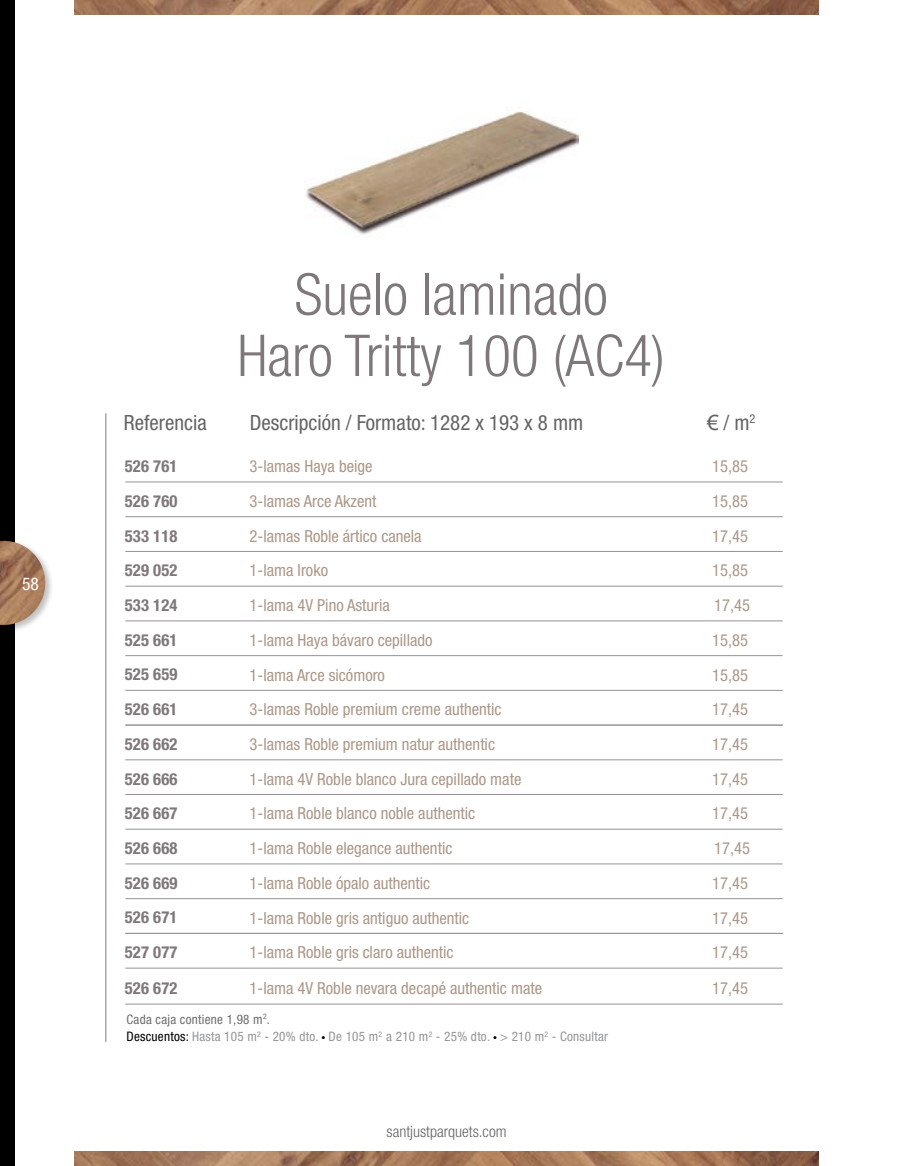
<style>
.page{position:relative;width:918px;height:1166px;background:#fff}
.page>*{position:absolute;margin:0;border:0;box-sizing:border-box;transform-origin:0 0}
.t1{font:300 condensed 57.75px/61.2px "Helvetica Neue";color:#7f787b;text-align:center}
.t2{font:condensed 21px "Helvetica Neue";color:#636466}
.t3{font:condensed 17.5px "Helvetica Neue";color:#fff}
.t4{font:condensed 16.62px "Helvetica Neue";color:#ab9788}
.t5{font:700 condensed 16.62px "Helvetica Neue";letter-spacing:.01em;color:#7f787b}
.t6{font:300 condensed 15.75px "Helvetica Neue";color:#636466}
.t7{font:condensed 13.12px/17.5px "Helvetica Neue";letter-spacing:.02em;color:#939598}
.s1{font-family:"Arial";font-stretch:normal}
.s2{color:#6d6e71}
.s3{color:#000}
</style>
<div class="page">
<img style="left:74px;top:0;width:745px;height:15px">
<img style="left:74px;top:1151px;width:745px;height:15px">
<div style="left:0;top:0;width:15px;height:1166px;background:#000"></div>
<div style="left:0;top:539px;width:54px;height:95px;background:#000;opacity:.25"></div>
<img style="left:0;top:541px;width:45px;height:84px">
<img style="left:306px;top:110px;width:272px;height:125px">
<hr style="left:105px;top:413px;width:1px;height:629px;background:#7f787b">
<hr style="left:125px;top:481px;width:657px;height:1px;background:#989194">
<hr style="left:125px;top:551px;width:657px;height:1px;background:#989194">
<hr style="left:125px;top:620px;width:657px;height:1px;background:#989194">
<hr style="left:125px;top:690px;width:657px;height:1px;background:#989194">
<hr style="left:125px;top:516px;width:657px;height:1px;background:#989194">
<hr style="left:125px;top:586px;width:657px;height:1px;background:#989194">
<hr style="left:125px;top:655px;width:657px;height:1px;background:#989194">
<hr style="left:125px;top:725px;width:657px;height:1px;background:#989194">
<hr style="left:125px;top:829px;width:657px;height:1px;background:#989194">
<hr style="left:125px;top:898px;width:657px;height:1px;background:#989194">
<hr style="left:125px;top:967px;width:657px;height:1px;background:#989194">
<hr style="left:125px;top:1003px;width:657px;height:1px;background:#989194">
<hr style="left:125px;top:863px;width:657px;height:1px;background:#989194">
<hr style="left:125px;top:933px;width:657px;height:1px;background:#989194">
<hr style="left:125px;top:794px;width:657px;height:1px;background:#989194">
<hr style="left:125px;top:759px;width:657px;height:1px;background:#989194">
<p class="t3" style="left:22px;top:573px;width:18px">58</p>
<h1 class="t1" style="left:237px;top:263px;width:429px">Suelo laminado<br>Haro Tritty 100 (AC4)</h1>
<p class="t2" style="left:250px;top:410px;width:335px">Descripción / Formato: 1282 x 193 x 8 mm</p>
<p class="t2" style="left:707px;top:410px;width:50px"><span class="s1">€</span> / m<sup>2</sup></p>
<p class="t2" style="left:124px;top:410px;width:84px">Referencia</p>
<p class="t5" style="left:125px;top:456px;width:54px">526 761</p>
<p class="t4" style="left:250px;top:457px;width:124px">3-lamas Haya beige</p>
<p class="t4" style="left:712px;top:457px;width:37px">15,85</p>
<p class="t5" style="left:125px;top:491px;width:54px">526 760</p>
<p class="t4" style="left:250px;top:491px;width:128px">3-lamas Arce Akzent</p>
<p class="t4" style="left:712px;top:491px;width:37px">15,85</p>
<p class="t5" style="left:125px;top:525px;width:54px">533 118</p>
<p class="t4" style="left:250px;top:526px;width:173px">2-lamas Roble ártico canela</p>
<p class="t4" style="left:712px;top:526px;width:37px">17,45</p>
<p class="t5" style="left:125px;top:560px;width:54px">529 052</p>
<p class="t4" style="left:250px;top:561px;width:80px">1-lama Iroko</p>
<p class="t4" style="left:712px;top:561px;width:37px">15,85</p>
<p class="t5" style="left:125px;top:595px;width:54px">533 124</p>
<p class="t4" style="left:250px;top:596px;width:142px">1-lama 4V Pino Asturia</p>
<p class="t4" style="left:714px;top:596px;width:37px">17,45</p>
<p class="t5" style="left:125px;top:630px;width:54px">525 661</p>
<p class="t4" style="left:250px;top:630px;width:184px">1-lama Haya bávaro cepillado</p>
<p class="t4" style="left:712px;top:630px;width:37px">15,85</p>
<p class="t5" style="left:125px;top:664px;width:54px">525 659</p>
<p class="t4" style="left:250px;top:665px;width:137px">1-lama Arce sicómoro</p>
<p class="t4" style="left:712px;top:665px;width:37px">15,85</p>
<p class="t5" style="left:125px;top:699px;width:54px">526 661</p>
<p class="t4" style="left:250px;top:700px;width:254px">3-lamas Roble premium creme authentic</p>
<p class="t4" style="left:712px;top:700px;width:37px">17,45</p>
<p class="t5" style="left:125px;top:734px;width:54px">526 662</p>
<p class="t4" style="left:250px;top:734px;width:247px">3-lamas Roble premium natur authentic</p>
<p class="t4" style="left:712px;top:734px;width:37px">17,45</p>
<p class="t5" style="left:125px;top:768px;width:54px">526 666</p>
<p class="t4" style="left:250px;top:769px;width:273px">1-lama 4V Roble blanco Jura cepillado mate</p>
<p class="t4" style="left:712px;top:769px;width:37px">17,45</p>
<p class="t5" style="left:125px;top:803px;width:54px">526 667</p>
<p class="t4" style="left:250px;top:804px;width:227px">1-lama Roble blanco noble authentic</p>
<p class="t4" style="left:712px;top:804px;width:37px">17,45</p>
<p class="t5" style="left:125px;top:838px;width:54px">526 668</p>
<p class="t4" style="left:250px;top:839px;width:204px">1-lama Roble elegance authentic</p>
<p class="t4" style="left:714px;top:839px;width:37px">17,45</p>
<p class="t5" style="left:125px;top:873px;width:54px">526 669</p>
<p class="t4" style="left:250px;top:873px;width:182px">1-lama Roble ópalo authentic</p>
<p class="t4" style="left:712px;top:873px;width:37px">17,45</p>
<p class="t5" style="left:125px;top:907px;width:54px">526 671</p>
<p class="t4" style="left:250px;top:908px;width:221px">1-lama Roble gris antiguo authentic</p>
<p class="t4" style="left:712px;top:908px;width:37px">17,45</p>
<p class="t5" style="left:125px;top:942px;width:54px">527 077</p>
<p class="t4" style="left:250px;top:943px;width:205px">1-lama Roble gris claro authentic</p>
<p class="t4" style="left:712px;top:943px;width:37px">17,45</p>
<p class="t5" style="left:125px;top:978px;width:54px">526 672</p>
<p class="t4" style="left:250px;top:979px;width:294px">1-lama 4V Roble nevara decapé authentic mate</p>
<p class="t4" style="left:712px;top:979px;width:37px">17,45</p>
<p class="t7" style="left:126px;top:1010px;width:483px"><span class="s2">Cada caja contiene 1,98 m</span><sup>2</sup><span class="s2">.<br></span><span class="s3">Descuentos:</span> Hasta 105 m<sup>2</sup> - 20% dto. <sup>●</sup> De 105 m<sup>2</sup> a 210 m<sup>2</sup> - 25% dto. <sup>●</sup> &gt; 210 m<sup>2</sup> - Consultar</p>
<p class="t6" style="left:387px;top:1123px;width:121px">santjustparquets.com</p>
</div>
